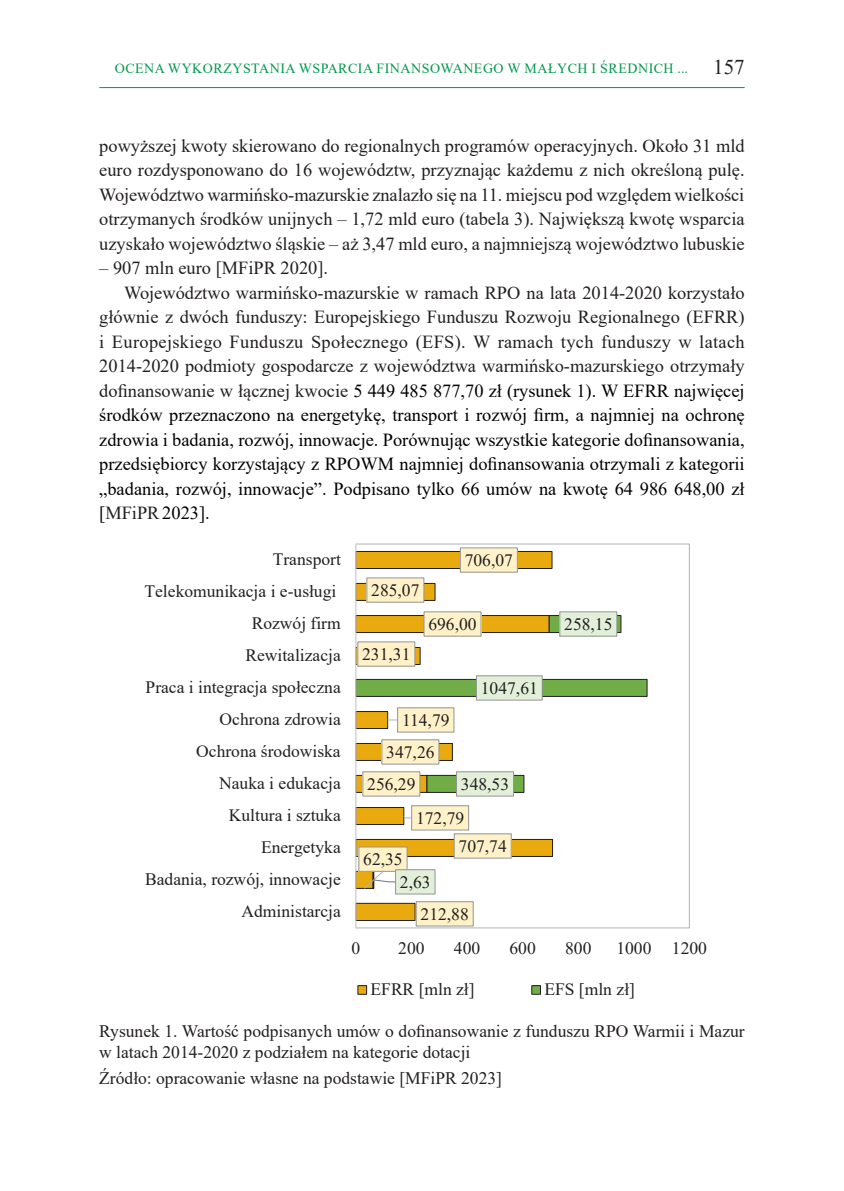
<style>
.page{position:relative;width:844px;height:1191px;background:#fff}
.page>*{position:absolute;margin:0;border:0;box-sizing:border-box;transform-origin:0 0}
.PROSTY_tekst{font:18.38px/24.5px "Times New Roman";color:#000;text-align:justify}
.PROSTY_tekst-2{font:18.38px/24.5px "Times New Roman";color:#231f20;text-align:justify}
.Rysunek_i_tabela__TY{font:17.5px/21px "Times New Roman";color:#231f20}
.t1{font:17.32px/32px "Times New Roman";color:#231f20}
.t2{font:14px "Times New Roman";letter-spacing:.035em;color:#00994c}
.s1{font-size:21px;color:#231f20}
.s2{color:#231f20}
</style>
<div class="page">
<hr style="left:99px;top:87px;width:645px;height:1px;background:#00994c">
<svg style="left:356px;top:551px;width:196px;height:370px"></svg>
<svg style="left:356px;top:615px;width:291px;height:273px"></svg>
<hr style="left:355px;top:544px;width:1px;height:384px;background:#dcdddf">
<svg style="left:403px;top:815px;width:8px;height:3px"></svg>
<div style="left:460px;top:548px;width:57px;height:24px;background:#fff2c9"></div>
<div style="left:460px;top:547px;width:57px;height:25px;border:1px solid #939598"></div>
<div style="left:367px;top:578px;width:57px;height:24px;background:#fff2c9"></div>
<div style="left:366px;top:578px;width:58px;height:24px;border:1px solid #939598"></div>
<div style="left:424px;top:612px;width:57px;height:24px;background:#fff2c9"></div>
<div style="left:423px;top:611px;width:58px;height:25px;border:1px solid #939598"></div>
<div style="left:358px;top:642px;width:56px;height:24px;background:#fff2c9"></div>
<div style="left:357px;top:641px;width:58px;height:25px;border:1px solid #939598"></div>
<div style="left:397px;top:708px;width:57px;height:24px;background:#fff2c9"></div>
<div style="left:397px;top:707px;width:57px;height:25px;border:1px solid #939598"></div>
<div style="left:382px;top:740px;width:57px;height:24px;background:#fff2c9"></div>
<div style="left:381px;top:739px;width:58px;height:25px;border:1px solid #939598"></div>
<div style="left:363px;top:772px;width:57px;height:24px;background:#fff2c9"></div>
<div style="left:362px;top:771px;width:58px;height:25px;border:1px solid #939598"></div>
<div style="left:411px;top:805px;width:57px;height:25px;background:#fff2c9"></div>
<div style="left:411px;top:805px;width:57px;height:25px;border:1px solid #939598"></div>
<div style="left:454px;top:834px;width:57px;height:24px;background:#fff2c9"></div>
<div style="left:454px;top:833px;width:57px;height:25px;border:1px solid #939598"></div>
<div style="left:359px;top:847px;width:48px;height:24px;background:#fff2c9"></div>
<div style="left:358px;top:847px;width:49px;height:24px;border:1px solid #939598"></div>
<div style="left:416px;top:901px;width:57px;height:25px;background:#fff2c9"></div>
<div style="left:416px;top:901px;width:57px;height:25px;border:1px solid #939598"></div>
<svg style="left:364px;top:871px;width:31px;height:18px"></svg>
<div style="left:559px;top:612px;width:57px;height:24px;background:#e2f0d9"></div>
<div style="left:559px;top:611px;width:58px;height:25px;border:1px solid #939598"></div>
<div style="left:476px;top:676px;width:66px;height:24px;background:#e2f0d9"></div>
<div style="left:476px;top:675px;width:66px;height:25px;border:1px solid #939598"></div>
<div style="left:456px;top:772px;width:57px;height:24px;background:#e2f0d9"></div>
<div style="left:456px;top:771px;width:57px;height:25px;border:1px solid #939598"></div>
<div style="left:395px;top:869px;width:40px;height:25px;background:#e2f0d9"></div>
<div style="left:395px;top:869px;width:40px;height:25px;border:1px solid #939598"></div>
<div style="left:358px;top:985px;width:8px;height:9px;background:#e8aa0e"></div>
<div style="left:357px;top:985px;width:10px;height:9px;border:1px solid #231f20"></div>
<div style="left:531px;top:985px;width:9px;height:9px;background:#70ad47"></div>
<div style="left:531px;top:985px;width:9px;height:9px;border:1px solid #231f20"></div>
<p class="t2" style="left:115px;top:58px;width:631px">OCENA WYKORZYSTANIA WSPARCIA FINANSOWANEGO W MAŁYCH I ŚREDNICH ... <span class="s1">157</span></p>
<p class="PROSTY_tekst-2" style="left:99px;top:133px;width:646px">powyższej kwoty skierowano do regionalnych programów operacyjnych. Około 31 mld euro rozdysponowano do 16 województw, przyznając każdemu z nich określoną pulę.<br>Województwo warmińsko-mazurskie znalazło się na 11. miejscu pod względem wielkości otrzymanych środków unijnych – 1,72 mld euro (tabela 3). Największą kwotę wsparcia uzyskało województwo śląskie – aż 3,47 mld euro, a najmniejszą województwo lubuskie</p>
<p class="PROSTY_tekst-2" style="left:99px;top:255px;width:230px">– 907 mln euro [MFiPR 2020].</p>
<p class="PROSTY_tekst" style="left:99px;top:280px;width:646px;text-indent:25px"><span class="s2">Województwo warmińsko-mazurskie w ramach RPO na lata 2014-2020 korzystało głównie z dwóch funduszy: Europejskiego Funduszu Rozwoju Regionalnego (EFRR) i Europejskiego Funduszu Społecznego (EFS). W ramach tych funduszy w latach 2014-2020 podmioty gospodarcze z województwa warmińsko-mazurskiego otrzymały dofinansowanie w łącznej kwocie</span> 5 449 485 877,70 zł (rysunek 1). W EFRR najwięcej środków przeznaczono na energetykę, transport i rozwój firm, a najmniej na ochronę zdrowia i badania, rozwój, innowacje. Porównując wszystkie kategorie dofinansowania, przedsiębiorcy korzystający z RPOWM najmniej dofinansowania otrzymali z kategorii „badania, rozwój, innowacje”. Podpisano tylko 66 umów na kwotę 64 986 648,00 zł [<span class="s2">MFiPR</span>2023].</p>
<p class="t1" style="left:464px;top:544px;width:50px">706,07</p>
<p class="t1" style="left:371px;top:574px;width:50px">285,07</p>
<p class="t1" style="left:428px;top:608px;width:50px">696,00</p>
<p class="t1" style="left:362px;top:638px;width:50px">231,31</p>
<p class="t1" style="left:144px;top:543px;width:198px;text-align:right">Transport<br>Telekomunikacja i e-usługi<br>Rozwój firm<br>Rewitalizacja<br>Praca i integracja społeczna<br>Ochrona zdrowia<br>Ochrona środowiska<br>Nauka i edukacja<br>Kultura i sztuka<br>Energetyka<br>Badania, rozwój, innowacje<br>Administarcja</p>
<p class="t1" style="left:564px;top:608px;width:50px">258,15</p>
<p class="t1" style="left:480px;top:672px;width:58px">1047,61</p>
<p class="t1" style="left:402px;top:704px;width:49px">114,79</p>
<p class="t1" style="left:386px;top:736px;width:50px">347,26</p>
<p class="t1" style="left:367px;top:768px;width:50px">256,29</p>
<p class="t1" style="left:458px;top:803px;width:50px;line-height:28px;text-indent:-43px">172,79<br>707,74</p>
<p class="t1" style="left:363px;top:843px;width:41px">62,35</p>
<p class="t1" style="left:420px;top:897px;width:50px">212,88</p>
<p class="t1" style="left:461px;top:768px;width:50px">348,53</p>
<p class="t1" style="left:400px;top:865px;width:32px">2,63</p>
<p class="t1" style="left:351px;top:931px;width:10px">0</p>
<p class="t1" style="left:398px;top:931px;width:28px">200</p>
<p class="t1" style="left:454px;top:931px;width:28px">400</p>
<p class="t1" style="left:509px;top:931px;width:28px">600</p>
<p class="t1" style="left:565px;top:931px;width:28px">800</p>
<p class="t1" style="left:616px;top:931px;width:92px">1000 1200</p>
<p class="t1" style="left:370px;top:973px;width:106px">EFRR [mln zł]</p>
<p class="t1" style="left:544px;top:973px;width:92px">EFS [mln zł]</p>
<p class="Rysunek_i_tabela__TY" style="left:99px;top:1020px;width:646px">Rysunek 1. Wartość podpisanych umów o dofinansowanie z funduszu RPO Warmii i Mazur w latach 2014-2020 z podziałem na kategorie dotacji</p>
<p class="Rysunek_i_tabela__TY" style="left:99px;top:1067px;width:404px">Źródło: opracowanie własne na podstawie [MFiPR 2023]</p>
</div>
